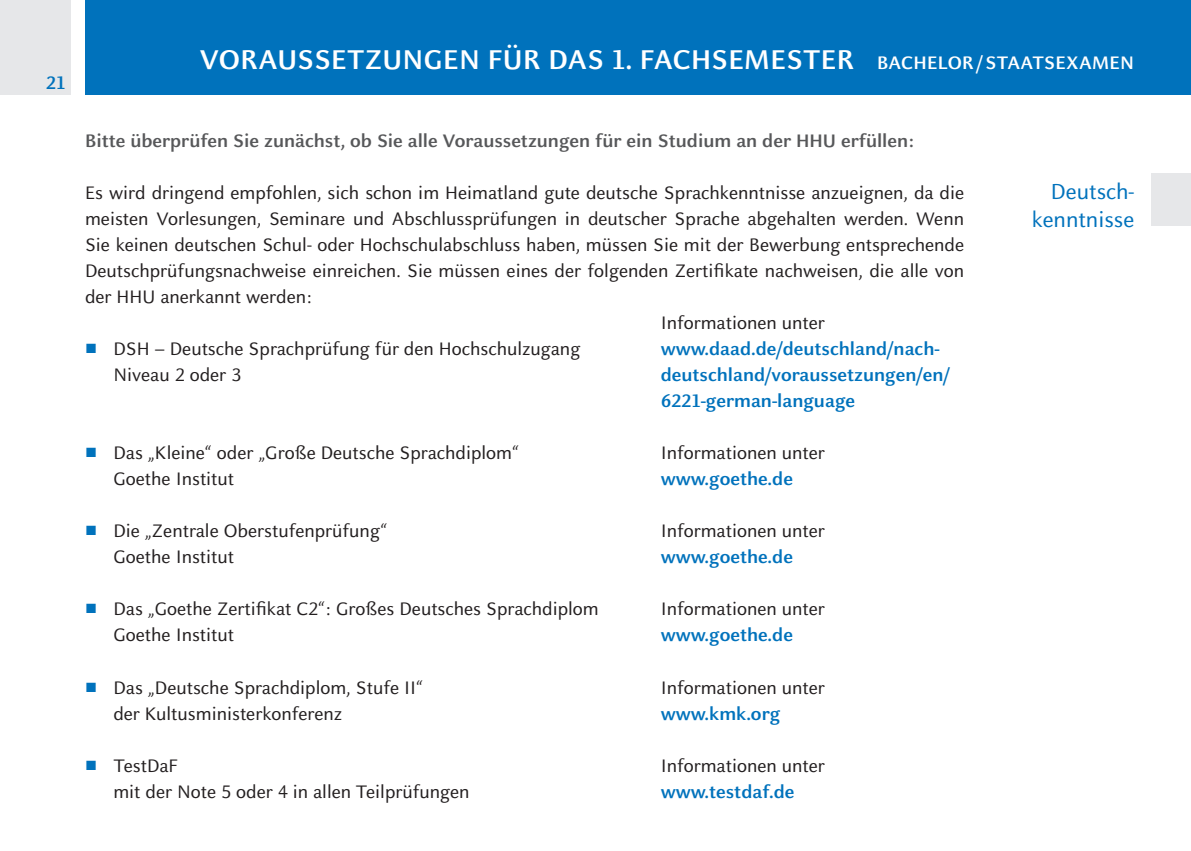
<style>
.page{position:relative;width:1191px;height:851px;background:#fff}
.page>*{position:absolute;margin:0;border:0;box-sizing:border-box;transform-origin:0 0}
.t1{font:700 30px "Celeste Sans Pro";letter-spacing:.01em;color:#fff}
.t2{font:24px "Celeste Sans Pro";color:#0072bc}
.t3{font:20px/26px "Celeste Sans Pro";color:#231f20;text-align:justify}
.t4{font:700 20px/26px "Celeste Sans Pro";color:#0072bc}
.t5{font:700 20px "Celeste Sans Pro";color:#57585a}
.s1{font-size:20px}
.s2{font-family:"Arial";color:#0072bc}
</style>
<div class="page">
<div style="left:85px;top:0;width:1106px;height:95px;background:#0072bc"></div>
<div style="left:0;top:0;width:71px;height:95px;background:#e6e7e9"></div>
<div style="left:1151px;top:173px;width:40px;height:52px;background:#e6e7e9"></div>
<p class="t4" style="left:46px;top:69px;width:21px">21</p>
<p class="t1" style="left:199px;top:40px;width:936px">VORAUSSETZUNGEN FÜR DAS 1. FACHSEMESTER <span class="s1">BACHELOR/STAATSEXAMEN</span></p>
<p class="t5" style="left:85px;top:128px;width:830px">Bitte überprüfen Sie zunächst, ob Sie alle Voraussetzungen für ein Studium an der HHU erfüllen:</p>
<p class="t3" style="left:85px;top:179px;width:880px">Es wird dringend empfohlen, sich schon im Heimatland gute deutsche Sprachkenntnisse anzueignen, da die meisten Vorlesungen, Seminare und Abschlussprüfungen in deutscher Sprache abgehalten werden. Wenn Sie keinen deutschen Schul- oder Hochschulabschluss haben, müssen Sie mit der Bewerbung entsprechende Deutschprüfungsnachweise einreichen. Sie müssen eines der folgenden Zertifikate nachweisen, die alle von der HHU anerkannt werden:</p>
<p class="t3" style="left:85px;top:335px;width:497px"><span class="s2">■</span> DSH – Deutsche Sprachprüfung für den Hochschulzugang</p>
<p class="t3" style="left:113px;top:361px;width:129px">Niveau 2 oder 3</p>
<p class="t3" style="left:85px;top:439px;width:435px"><span class="s2">■</span> Das „Kleine“ oder „Große Deutsche Sprachdiplom“</p>
<p class="t3" style="left:113px;top:465px;width:122px">Goethe Institut</p>
<p class="t3" style="left:85px;top:517px;width:304px"><span class="s2">■</span> Die „Zentrale Oberstufenprüfung“</p>
<p class="t3" style="left:113px;top:543px;width:122px">Goethe Institut</p>
<p class="t3" style="left:85px;top:595px;width:515px"><span class="s2">■</span> Das „Goethe Zertifikat C2“: Großes Deutsches Sprachdiplom</p>
<p class="t3" style="left:113px;top:621px;width:122px">Goethe Institut</p>
<p class="t3" style="left:85px;top:673px;width:339px"><span class="s2">■</span> Das „Deutsche Sprachdiplom, Stufe II“</p>
<p class="t3" style="left:113px;top:699px;width:230px">der Kultusministerkonferenz</p>
<p class="t3" style="left:85px;top:751px;width:95px"><span class="s2">■</span> TestDaF</p>
<p class="t3" style="left:113px;top:777px;width:358px">mit der Note 5 oder 4 in allen Teilprüfungen</p>
<p class="t3" style="left:660px;top:309px;width:166px">Informationen unter</p>
<p class="t4" style="left:660px;top:335px;width:291px">www.daad.de/deutschland/nach&shy;deutschland/voraussetzungen/en/</p>
<p class="t4" style="left:660px;top:387px;width:196px">6221-german-language</p>
<p class="t3" style="left:660px;top:439px;width:166px">Informationen unter</p>
<p class="t4" style="left:660px;top:465px;width:134px">www.goethe.de</p>
<p class="t3" style="left:660px;top:517px;width:166px">Informationen unter</p>
<p class="t4" style="left:660px;top:543px;width:134px">www.goethe.de</p>
<p class="t3" style="left:660px;top:595px;width:166px">Informationen unter</p>
<p class="t4" style="left:660px;top:621px;width:134px">www.goethe.de</p>
<p class="t3" style="left:660px;top:673px;width:166px">Informationen unter</p>
<p class="t4" style="left:660px;top:699px;width:121px">www.kmk.org</p>
<p class="t3" style="left:660px;top:751px;width:166px">Informationen unter</p>
<p class="t4" style="left:660px;top:777px;width:135px">www.testdaf.de</p>
<p class="t2" style="left:1051px;top:176px;width:85px">Deutsch-</p>
<p class="t2" style="left:1031px;top:204px;width:104px">kenntnisse</p>
</div>
